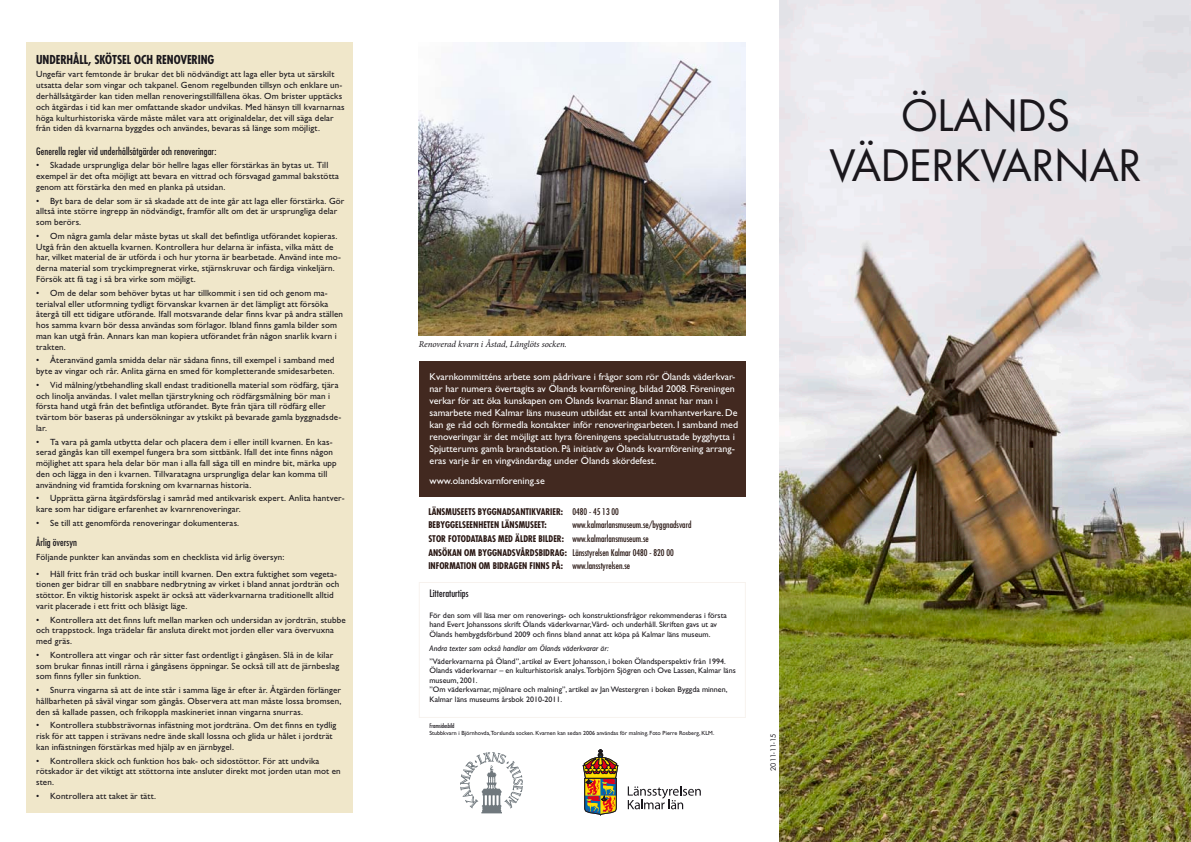
<style>
.page{position:relative;width:1191px;height:842px;background:#fff}
.page>*{position:absolute;margin:0;border:0;box-sizing:border-box;transform-origin:0 0}
.t1{font:42px "Futura Std";color:#1a171c}
.underrubrik_1{font:700 condensed 12px "Futura Std";letter-spacing:-.005em;color:#1a171c}
.brödtext{font:10px/12px "Gill Sans Std";color:#fff}
.underrubrik_2{font:condensed 10px "Futura Std";letter-spacing:.005em;color:#1a171c}
.brödtext-2{font:9px/10.8px "Gill Sans Std";letter-spacing:.015em;color:#1a171c}
.brödtext-3{font:700 condensed 9px "Futura Std";color:#281612}
.brödtext-4{font:condensed 9px "Futura Std";color:#281612}
.bildtext{font:italic 9px "Minion Pro";letter-spacing:-.005em;color:#1a171c}
.underrubrik_2-2{font:8px/9.6px "Gill Sans Std";color:#1a171c}
.underrubrik_2-3{font:italic 8px "Gill Sans Std";color:#1a171c}
.t2{font:7px "Futura Std";color:#1a171c}
.underrubrik_2-4{font:6px "Gill Sans Std";color:#1a171c}
.underrubrik_2-5{font:condensed 6px "Futura Std";color:#1a171c}
.s1{font-weight:400}
</style>
<div class="page">
<img style="left:779px;top:0;width:412px;height:842px">
<svg style="left:628px;top:786px;width:73px;height:23px"></svg>
<svg style="left:582px;top:749px;width:36px;height:67px"></svg>
<div style="left:27px;top:43px;width:326px;height:770px;background:#f0e7ca"></div>
<div style="left:419px;top:361px;width:326px;height:136px;background:#422920"></div>
<img style="left:418px;top:43px;width:327px;height:293px">
<svg style="left:460px;top:752px;width:63px;height:61px"></svg>
<p class="underrubrik_1" style="left:36px;top:52px;width:180px">UNDERHÅLL, SKÖTSEL OCH RENOVERING</p>
<p class="brödtext-2" style="left:36px;top:69px;width:310px">Ungefär vart femtonde år brukar det bli nödvändigt att laga eller byta ut särskilt utsatta delar som vingar och takpanel. Genom regelbunden tillsyn och enklare un&shy;derhållsåtgärder kan tiden mellan renoveringstillfällena ökas. Om brister upptäcks och åtgärdas i tid kan mer omfattande skador undvikas. Med hänsyn till kvarnarnas höga kulturhistoriska värde måste målet vara att originaldelar, det vill säga delar från tiden då kvarnarna byggdes och användes, bevaras så länge som möjligt.</p>
<p class="underrubrik_2" style="left:36px;top:145px;width:182px">Generella regler vid underhållsåtgärder och renoveringar:</p>
<p class="brödtext-2" style="left:36px;top:160px;width:304px">• Skadade ursprungliga delar bör hellre lagas eller förstärkas än bytas ut. Till exempel är det ofta möjligt att bevara en vittrad och försvagad gammal bakstötta genom att förstärka den med en planka på utsidan.</p>
<p class="brödtext-2" style="left:36px;top:195px;width:310px">• Byt bara de delar som är så skadade att de inte går att laga eller förstärka. Gör alltså inte större ingrepp än nödvändigt, framför allt om det är ursprungliga delar som berörs.</p>
<p class="brödtext-2" style="left:36px;top:230px;width:306px">• Om några gamla delar måste bytas ut skall det befintliga utförandet kopieras.<br>Utgå från den aktuella kvarnen. Kontrollera hur delarna är infästa, vilka mått de har, vilket material de är utförda i och hur ytorna är bearbetade. Använd inte mo&shy;derna material som tryckimpregnerat virke, stjärnskruvar och färdiga vinkeljärn.<br>Försök att få tag i så bra virke som möjligt.</p>
<p class="brödtext-2" style="left:36px;top:287px;width:308px">• Om de delar som behöver bytas ut har tillkommit i sen tid och genom ma&shy;terialval eller utformning tydligt förvanskar kvarnen är det lämpligt att försöka återgå till ett tidigare utförande. Ifall motsvarande delar finns kvar på andra ställen hos samma kvarn bör dessa användas som förlagor. Ibland finns gamla bilder som man kan utgå från. Annars kan man kopiera utförandet från någon snarlik kvarn i trakten.</p>
<p class="brödtext-2" style="left:36px;top:355px;width:300px">• Återanvänd gamla smidda delar när sådana finns, till exempel i samband med byte av vingar och rår. Anlita gärna en smed för kompletterande smidesarbeten.</p>
<p class="brödtext-2" style="left:36px;top:379px;width:307px">• Vid målning/ytbehandling skall endast traditionella material som rödfärg, tjära och linolja användas. I valet mellan tjärstrykning och rödfärgsmålning bör man i första hand utgå från det befintliga utförandet. Byte från tjära till rödfärg eller tvärtom bör baseras på undersökningar av ytskikt på bevarade gamla byggnadsde&shy;lar.</p>
<p class="brödtext-2" style="left:36px;top:436px;width:302px">• Ta vara på gamla utbytta delar och placera dem i eller intill kvarnen. En kas&shy;serad gångås kan till exempel fungera bra som sittbänk. Ifall det inte finns någon möjlighet att spara hela delar bör man i alla fall såga till en mindre bit, märka upp den och lägga in den i kvarnen. Tillvaratagna ursprungliga delar kan komma till användning vid framtida forskning om kvarnarnas historia.</p>
<p class="brödtext-2" style="left:36px;top:493px;width:310px">• Upprätta gärna åtgärdsförslag i samråd med antikvarisk expert. Anlita hantver&shy;kare som har tidigare erfarenhet av kvarnrenoveringar.</p>
<p class="brödtext-2" style="left:36px;top:517px;width:205px">• Se till att genomförda renoveringar dokumenteras.</p>
<p class="underrubrik_2" style="left:36px;top:537px;width:42px">Årlig översyn</p>
<p class="brödtext-2" style="left:36px;top:552px;width:250px">Följande punkter kan användas som en checklista vid årlig översyn:</p>
<p class="brödtext-2" style="left:36px;top:568px;width:305px">• Håll fritt från träd och buskar intill kvarnen. Den extra fuktighet som vegeta&shy;tionen ger bidrar till en snabbare nedbrytning av virket i bland annat jordträn och stöttor. En viktig historisk aspekt är också att väderkvarnarna traditionellt alltid varit placerade i ett fritt och blåsigt läge.</p>
<p class="brödtext-2" style="left:36px;top:614px;width:311px">• Kontrollera att det finns luft mellan marken och undersidan av jordträn, stubbe och trappstock. Inga trädelar får ansluta direkt mot jorden eller vara övervuxna med gräs.</p>
<p class="brödtext-2" style="left:36px;top:649px;width:304px">• Kontrollera att vingar och rår sitter fast ordentligt i gångåsen. Slå in de kilar som brukar finnas intill rårna i gångåsens öppningar. Se också till att de järnbeslag som finns fyller sin funktion.</p>
<p class="brödtext-2" style="left:36px;top:685px;width:307px;text-align:justify">• Snurra vingarna så att de inte står i samma läge år efter år. Åtgärden förlänger hållbarheten på såväl vingar som gångås. Observera att man måste lossa bromsen, den så kallade passen, och frikoppla maskineriet innan vingarna snurras.</p>
<p class="brödtext-2" style="left:36px;top:720px;width:302px">• Kontrollera stubbsträvornas infästning mot jordträna. Om det finns en tydlig risk för att tappen i strävans nedre ände skall lossna och glida ur hålet i jordträt kan infästningen förstärkas med hjälp av en järnbygel.</p>
<p class="brödtext-2" style="left:36px;top:755px;width:306px">• Kontrollera skick och funktion hos bak- och sidostöttor. För att undvika rötskador är det viktigt att stöttorna inte ansluter direkt mot jorden utan mot en sten.</p>
<p class="brödtext-2" style="left:36px;top:790px;width:121px">• Kontrollera att taket är tätt.</p>
<p class="t1" style="left:901px;top:89px;width:170px">ÖLANDS</p>
<p class="t1" style="left:829px;top:139px;width:313px">VÄDERKVARNAR</p>
<p class="bildtext" style="left:419px;top:338px;width:150px">Renoverad kvarn i Åstad, Långlöts socken.</p>
<p class="brödtext" style="left:429px;top:371px;width:310px">Kvarnkommitténs arbete som pådrivare i frågor som rör Ölands väderkvar&shy;nar har numera övertagits av Ölands kvarnförening, bildad 2008. Föreningen verkar för att öka kunskapen om Ölands kvarnar. Bland annat har man i samarbete med Kalmar läns museum utbildat ett antal kvarnhantverkare. De kan ge råd och förmedla kontakter inför renoveringsarbeten. I samband med renoveringar är det möjligt att hyra föreningens specialutrustade bygghytta i Spjutterums gamla brandstation. På initiativ av Ölands kvarnförening arrang&shy;eras varje år en vingvändardag under Ölands skördefest.</p>
<p class="brödtext" style="left:429px;top:475px;width:117px">www.olandskvarnforening.se</p>
<p class="brödtext-3" style="left:428px;top:506px;width:192px">LÄNSMUSEETS BYGGNADSANTIKVARIER: <span class="s1">0480 - 45 13 00</span></p>
<p class="brödtext-3" style="left:428px;top:519px;width:120px">BEBYGGELSEENHETEN LÄNSMUSEET:</p>
<p class="brödtext-4" style="left:572px;top:520px;width:121px">www.kalmarlansmuseum.se/byggnadsvard</p>
<p class="brödtext-3" style="left:428px;top:533px;width:222px">STOR FOTODATABAS MED ÄLDRE BILDER: <span class="s1">www.kalmarlansmuseum.se</span></p>
<p class="brödtext-3" style="left:428px;top:547px;width:247px">ANSÖKAN OM BYGGNADSVÅRDSBIDRAG: <span class="s1">Länsstyrelsen Kalmar 0480 - 820 00</span></p>
<p class="brödtext-3" style="left:428px;top:560px;width:203px">INFORMATION OM BIDRAGEN FINNS PÅ: <span class="s1">www.lansstyrelsen.se</span></p>
<p class="underrubrik_2" style="left:429px;top:587px;width:40px">Litteraturtips</p>
<p class="underrubrik_2-2" style="left:429px;top:610px;width:299px">För den som vill läsa mer om renoverings- och konstruktionsfrågor rekommenderas i första hand Evert Johanssons skrift Ölands väderkvarnar,Vård- och underhåll. Skriften gavs ut av<br>Ölands hembygdsförbund 2009 och finns bland annat att köpa på Kalmar läns museum.</p>
<p class="underrubrik_2-3" style="left:429px;top:644px;width:181px">Andra texter som också handlar om Ölands väderkvarar är:</p>
<p class="underrubrik_2-2" style="left:429px;top:656px;width:298px">”Väderkvarnarna på Öland”, artikel av Evert Johansson, i boken Ölandsperspektiv från 1994.</p>
<p class="underrubrik_2-2" style="left:429px;top:666px;width:308px">Ölands väderkvarnar – en kulturhistorisk analys.Torbjörn Sjögren och Ove Lassen, Kalmar läns museum, 2001.</p>
<p class="underrubrik_2-2" style="left:429px;top:685px;width:299px">”Om väderkvarnar, mjölnare och malning”, artikel av Jan Westergren i boken Byggda minnen,<br>Kalmar läns museums årsbok 2010-2011.</p>
<p class="underrubrik_2-5" style="left:429px;top:722px;width:27px">Framsidesbild</p>
<p class="underrubrik_2-4" style="left:429px;top:730px;width:286px">Stubbkvarn i Björnhovda,Torslunda socken. Kvarnen kan sedan 2006 användas för malning. Foto Pierre Rosberg, KLM.</p>
<p class="t2" style="left:768px;top:771px;width:39px;rotate:-90deg">2011-11-15</p>
</div>
